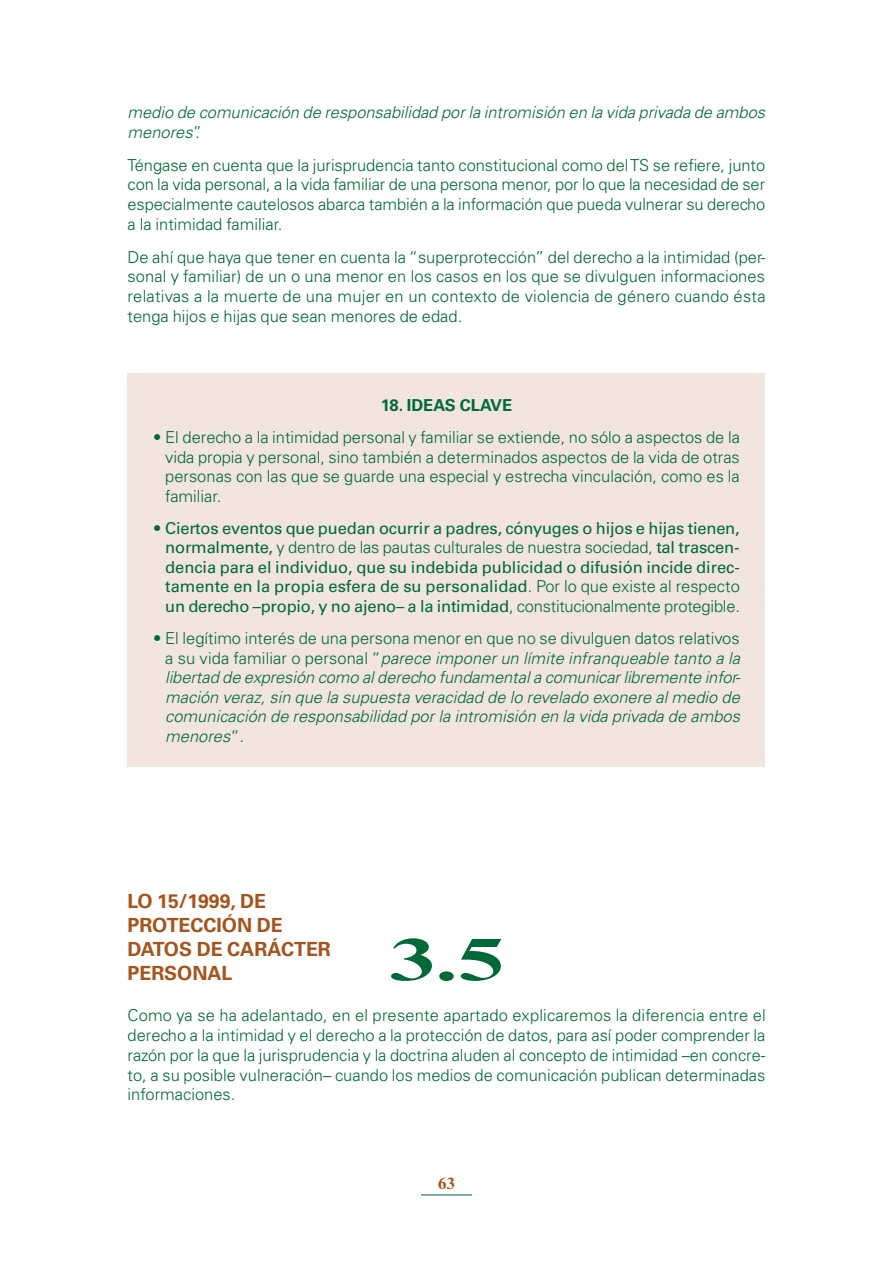
<style>
.page{position:relative;width:893px;height:1263px;background:#fff}
.page>*{position:absolute;margin:0;border:0;box-sizing:border-box;transform-origin:0 0}
.t1{font:700 60px "Times New Roman MT Std";color:#006937;scale:1.5 1}
.t2{font:700 19.5px/24px "Univers LT Std";color:#a4541c}
.t3{font:300 16.5px/19.8px "Univers LT Std";color:#006937;text-align:justify}
.t4{font:italic 300 16.5px/19.5px "Univers LT Std";letter-spacing:-.005em;color:#006937}
.t5{font:16.5px/19.5px "Univers LT Std";letter-spacing:-.015em;color:#006937;text-align:justify}
.t6{font:700 16.5px "Univers LT Std";color:#006937}
.t7{font:700 16.5px "Times New Roman MT Std";color:#a4541c}
.s1{font-style:normal}
.s2{font-weight:300}
</style>
<div class="page">
<hr style="left:421px;top:1194px;width:51px;height:1px;background:#006937">
<div style="left:128px;top:373px;width:637px;height:394px;background:#f1e5dd"></div>
<p class="t4" style="left:128px;top:103px;width:639px">medio de comunicación de responsabilidad por la intromisión en la vida privada de ambos menores<span class="s1">”.</span></p>
<p class="t3" style="left:128px;top:155px;width:639px">Téngase en cuenta que la jurisprudencia tanto constitucional como del TS se refiere, junto con la vida personal, a la vida familiar de una persona menor, por lo que la necesidad de ser especialmente cautelosos abarca también a la información que pueda vulnerar su derecho a la intimidad familiar.</p>
<p class="t3" style="left:128px;top:247px;width:640px">De ahí que haya que tener en cuenta la “superprotección” del derecho a la intimidad (per&shy;sonal y familiar) de un o una menor en los casos en los que se divulguen informaciones relativas a la muerte de una mujer en un contexto de violencia de género cuando ésta tenga hijos e hijas que sean menores de edad.</p>
<p class="t6" style="left:381px;top:395px;width:133px">18. IDEAS CLAVE</p>
<p class="t3" style="left:165px;top:427px;width:576px;text-indent:-12px">• El derecho a la intimidad personal y familiar se extiende, no sólo a aspectos de la vida propia y personal, sino también a determinados aspectos de la vida de otras personas con las que se guarde una especial y estrecha vinculación, como es la familiar.</p>
<p class="t5" style="left:165px;top:518px;width:576px;text-indent:-12px"><span class="s2">•</span> Ciertos eventos que puedan ocurrir a padres, cónyuges o hijos e hijas tienen, normalmente, <span class="s2">y dentro de las pautas culturales de nuestra sociedad,</span> tal trascen&shy;dencia para el individuo, que su indebida publicidad o difusión incide direc&shy;tamente en la propia esfera de su personalidad<span class="s2">. Por lo que existe al respecto </span>un derecho –propio, y no ajeno– a la intimidad<span class="s2">, constitucionalmente protegible.</span></p>
<p class="t4" style="left:165px;top:629px;width:577px;text-align:justify;text-indent:-12px"><span class="s1">• El legítimo interés de una persona menor en que no se divulguen datos relativos a su vida familiar o personal “</span>parece imponer un límite infranqueable tanto a la libertad de expresión como al derecho fundamental a comunicar libremente infor&shy;mación veraz, sin que la supuesta veracidad de lo revelado exonere al medio de comunicación de responsabilidad por la intromisión en la vida privada de ambos menores<span class="s1">“</span>.</p>
<p class="t2" style="left:128px;top:889px;width:205px">LO 15/1999, DE<br>PROTECCIÓN DE<br>DATOS DE CARÁCTER<br>PERSONAL</p>
<h1 class="t1" style="left:389px;top:923px;width:78px">3.5</h1>
<p class="t3" style="left:128px;top:1005px;width:640px">Como ya se ha adelantado, en el presente apartado explicaremos la diferencia entre el derecho a la intimidad y el derecho a la protección de datos, para así poder comprender la razón por la que la jurisprudencia y la doctrina aluden al concepto de intimidad –en concre&shy;to, a su posible vulneración– cuando los medios de comunicación publican determinadas informaciones.</p>
<p class="t7" style="left:438px;top:1173px;width:18px">63</p>
</div>
